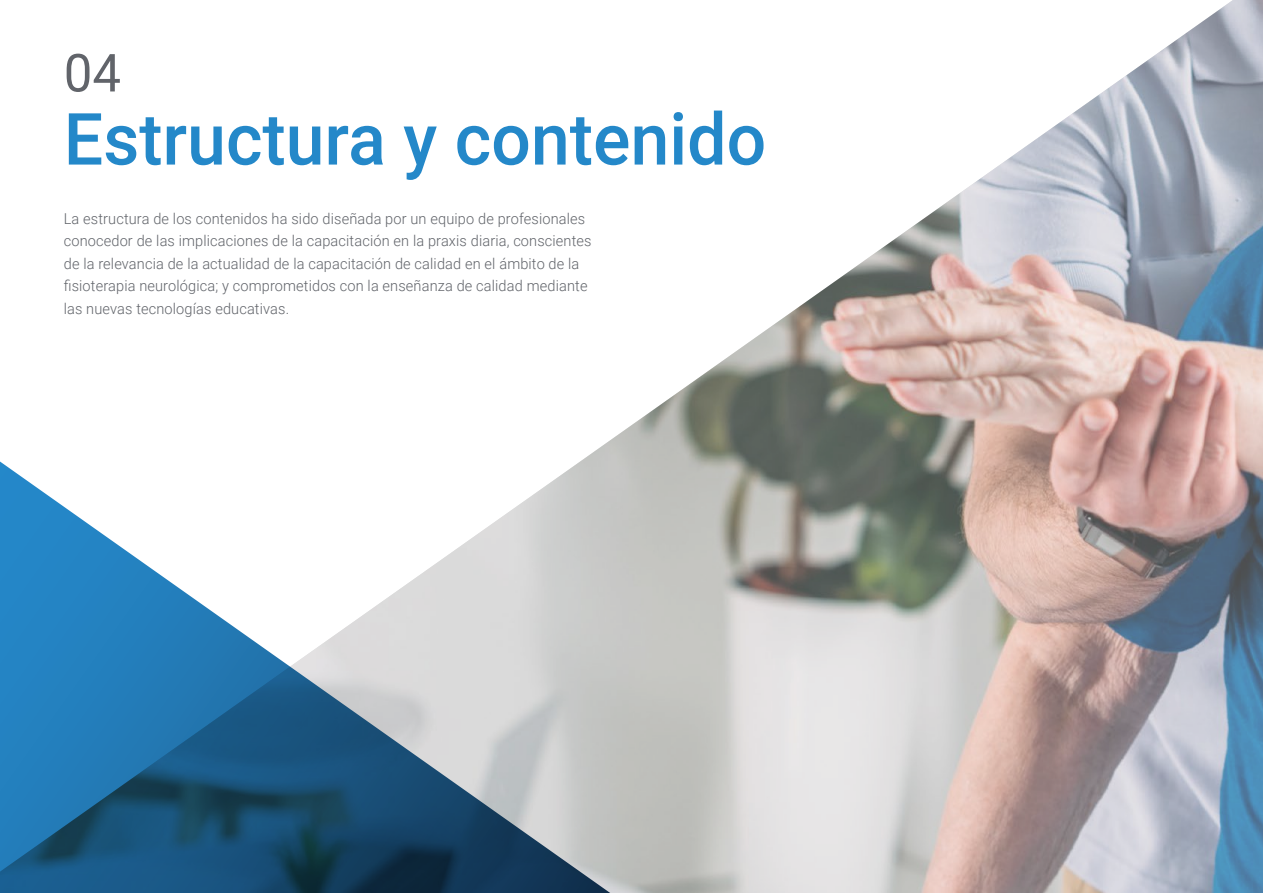
<style>
.page{position:relative;width:1263px;height:893px;background:#fff}
.page>*{position:absolute;margin:0;border:0;box-sizing:border-box;transform-origin:0 0}
.t1{font:500 72px "Roboto";color:#2488c9}
.t2{font:52.5px "Roboto";color:#61646a}
.t3{font:300 15px/22.5px "Roboto";letter-spacing:.01em;color:#61646a}
</style>
<div class="page">
<img style="left:602px;top:0;width:661px;height:893px">
<svg style="left:0;top:446px;width:640px;height:447px"></svg>
<h2 class="t2" style="left:64px;top:36px;width:59px">04</h2>
<h1 class="t1" style="left:64px;top:89px;width:704px">Estructura y contenido</h1>
<p class="t3" style="left:64px;top:207px;width:529px">La estructura de los contenidos ha sido diseñada por un equipo de profesionales conocedor de las implicaciones de la capacitación en la praxis diaria, conscientes de la relevancia de la actualidad de la capacitación de calidad en el ámbito de la fisioterapia neurológica; y comprometidos con la enseñanza de calidad mediante las nuevas tecnologías educativas.</p>
</div>
